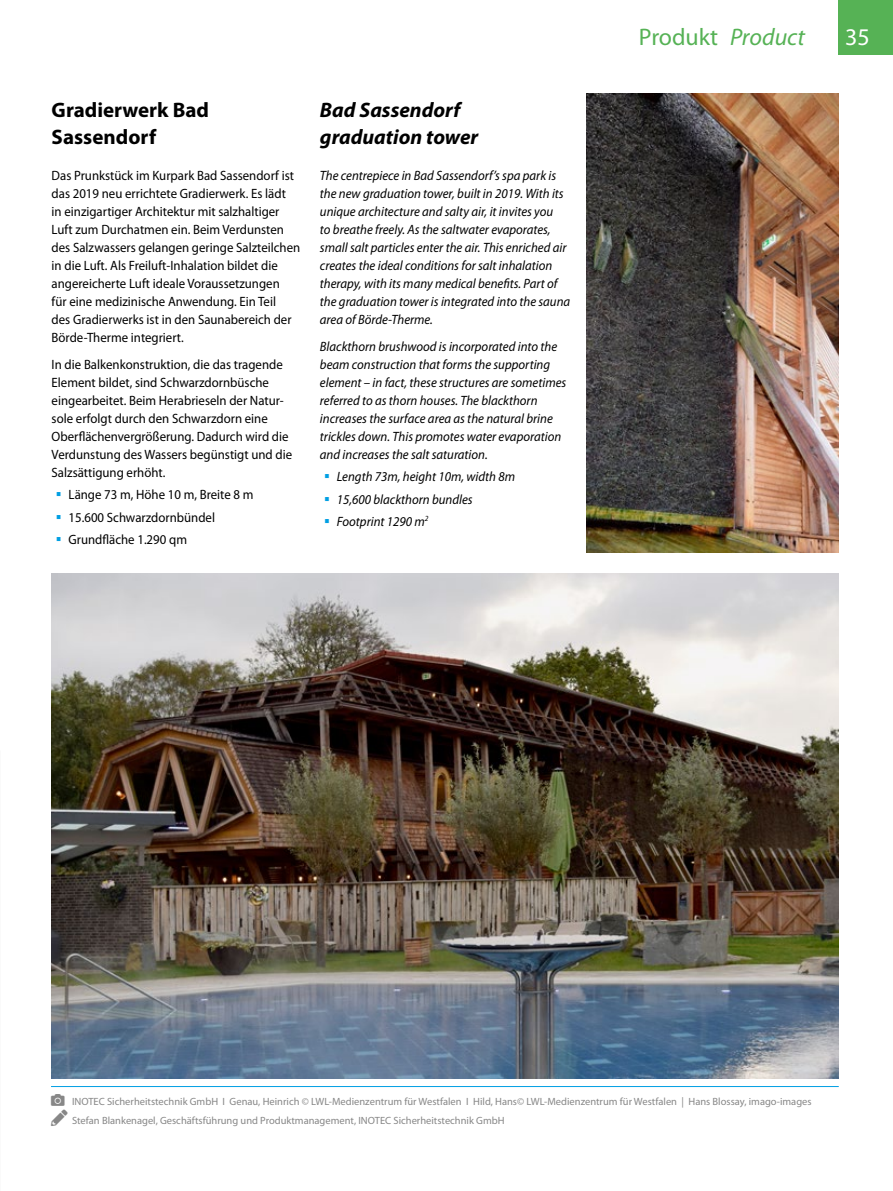
<style>
.page{position:relative;width:893px;height:1191px;background:#fff}
.page>*{position:absolute;margin:0;border:0;box-sizing:border-box;transform-origin:0 0}
.t1{font:24px "Myriad Pro";color:#56b255}
.t2{font:24px "Myriad Pro";color:#fff}
.t3{font:italic 700 21px/27px "Myriad Pro";color:#000}
.t4{font:700 21px/27px "Myriad Pro";color:#000}
.t5{font:italic 13.5px/18px "Myriad Pro";color:#000;scale:.95 1}
.t6{font:13.5px/18px "Myriad Pro";color:#000;scale:.95 1}
.t7{font:10.5px/19.5px "Myriad Pro";color:#878787}
.s1{font-style:italic}
</style>
<div class="page">
<hr style="left:51px;top:1086px;width:788px;height:1px;background:#009fe3">
<div style="left:839px;top:0;width:54px;height:54px;background:#56b255"></div>
<img style="left:51px;top:574px;width:788px;height:504px">
<img style="left:587px;top:94px;width:252px;height:459px">
<h2 class="t4" style="left:52px;top:96px;width:159px">Gradierwerk Bad<br>Sassendorf</h2>
<p class="t6" style="left:52px;top:166px;width:263px">Das Prunkstück im Kurpark Bad Sassendorf ist das 2019 neu errichtete Gradierwerk. Es lädt<br>in einzigartiger Architektur mit salzhaltiger Luft zum Durchatmen ein. Beim Verdunsten des Salzwassers gelangen geringe Salzteilchen in die Luft. Als Freiluft-Inhalation bildet die angereicherte Luft ideale Voraussetzungen<br>für eine medizinische Anwendung. Ein Teil<br>des Gradierwerks ist in den Saunabereich der Börde-Therme integriert.</p>
<p class="t6" style="left:52px;top:355px;width:255px">In die Balkenkonstruktion, die das tragende Element bildet, sind Schwarzdornbüsche eingearbeitet. Beim Herabrieseln der Natur&shy;sole erfolgt durch den Schwarzdorn eine Oberflächenvergrößerung. Dadurch wird die Verdunstung des Wassers begünstigt und die Salzsättigung erhöht.</p>
<p class="t6" style="left:69px;top:483px;width:196px;line-height:22.2px">Länge 73 m, Höhe 10 m, Breite 8 m<br>15.600 Schwarzdornbündel<br>Grundfläche 1.290 qm</p>
<h2 class="t3" style="left:320px;top:96px;width:160px">Bad Sassendorf graduation tower</h2>
<p class="t5" style="left:320px;top:166px;width:265px">The centrepiece in Bad Sassendorf’s spa park is the new graduation tower, built in 2019. With its unique architecture and salty air, it invites you<br>to breathe freely. As the saltwater evaporates, small salt particles enter the air. This enriched air creates the ideal conditions for salt inhalation therapy, with its many medical benefits. Part of the graduation tower is integrated into the sauna area of Börde-Therme.</p>
<p class="t5" style="left:320px;top:337px;width:261px">Blackthorn brushwood is incorporated into the beam construction that forms the supporting element – in fact, these structures are sometimes referred to as thorn houses. The blackthorn increases the surface area as the natural brine trickles down. This promotes water evaporation and increases the salt saturation.</p>
<p class="t5" style="left:337px;top:465px;width:189px;line-height:22.2px">Length 73m, height 10m, width 8m<br>15,600 blackthorn bundles<br>Footprint 1290 m<sup>2</sup></p>
<h1 class="t1" style="left:639px;top:22px;width:168px">Produkt <span class="s1">Product</span></h1>
<h1 class="t2" style="left:845px;top:22px;width:26px">35</h1>
<p class="t7" style="left:72px;top:1091px;width:741px">INOTEC Sicherheitstechnik GmbH I Genau, Heinrich © LWL-Medienzentrum für Westfalen I Hild, Hans© LWL-Medienzentrum für Westfalen | Hans Blossay, imago-images<br>Stefan Blankenagel, Geschäftsführung und Produktmanagement, INOTEC Sicherheitstechnik GmbH</p>
</div>
